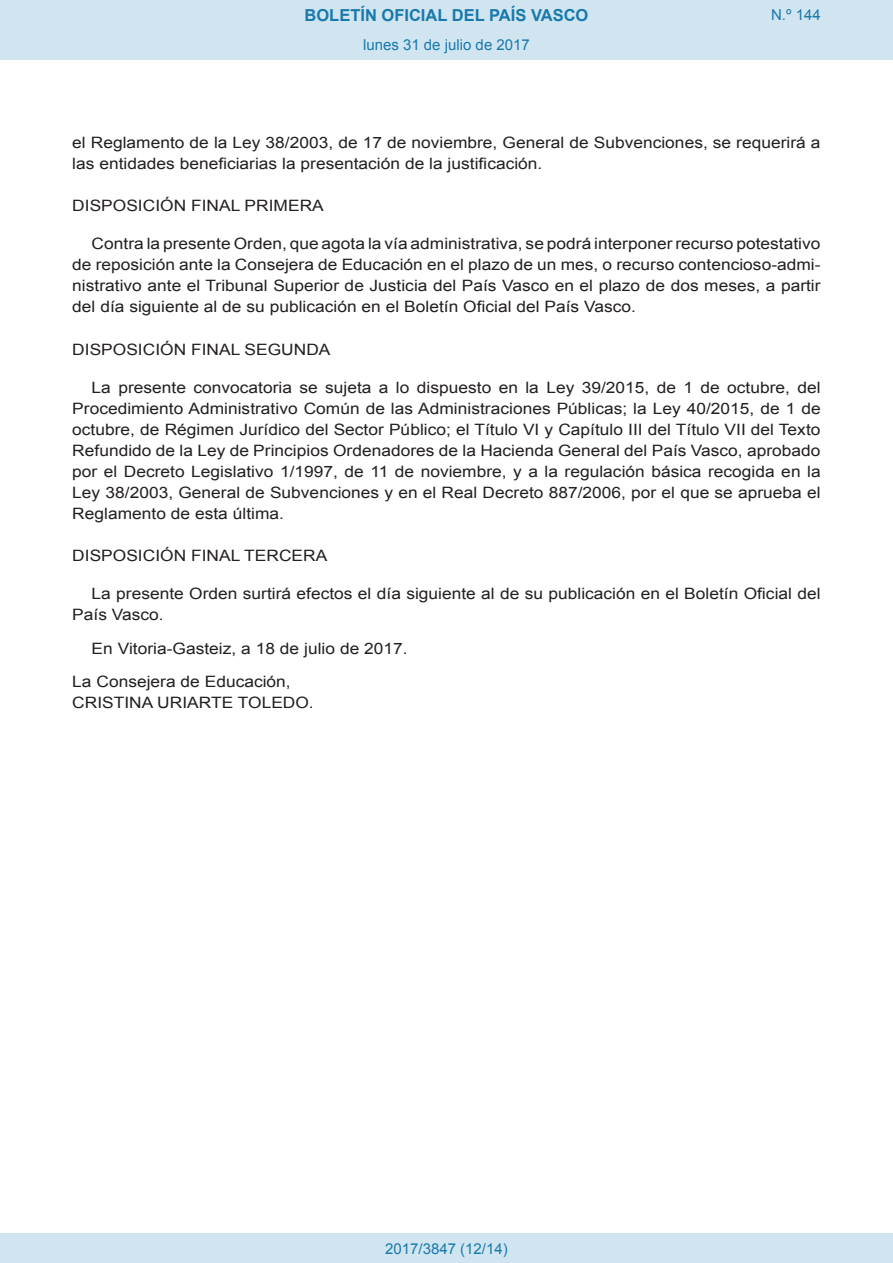
<style>
.page{position:relative;width:893px;height:1263px;background:#fff}
.page>*{position:absolute;margin:0;border:0;box-sizing:border-box;transform-origin:0 0}
.t1{font:700 16.5px "Arial";color:#1879ad}
.BOPVDetalle{font:15.6px/21px "Arial";color:#231f20;scale:1.11 1}
.BOPVDisposicion{font:15.6px "Arial";color:#231f20;scale:1.11 1}
.BOPVFirmaLugFec{font:15.6px "Arial";color:#231f20;scale:1.11 1}
.BOPVFirmaPuesto{font:15.6px "Arial";color:#231f20;scale:1.11 1}
.BOPVFirmaNombre{font:15.6px "Arial";color:#231f20;scale:1.11 1}
.Paginacion_Centro{font:15px "Arial";color:#1879ad}
</style>
<div class="page">
<div style="left:0;top:0;width:893px;height:60px;background:#d0e5f0"></div>
<div style="left:0;top:1233px;width:893px;height:30px;background:#d0e5f0"></div>
<p class="t1" style="left:305px;top:4px;width:285px">BOLETÍN OFICIAL DEL PAÍS VASCO</p>
<p class="Paginacion_Centro" style="left:363px;top:35px;width:168px">lunes 31 de julio de 2017</p>
<p class="Paginacion_Centro" style="left:771px;top:5px;width:51px">N.º 144</p>
<p class="BOPVDetalle" style="left:72px;top:132px;width:676px">el Reglamento de la Ley 38/2003, de 17 de noviembre, General de Subvenciones, se requerirá a las entidades beneficiarias la presentación de la justificación.</p>
<p class="BOPVDisposicion" style="left:72px;top:196px;width:228px">DISPOSICIÓN FINAL PRIMERA</p>
<p class="BOPVDetalle" style="left:72px;top:234px;width:676px;text-align:justify;text-indent:19px">Contra la presente Orden, que agota la vía administrativa, se podrá interponer recurso potestativo de reposición ante la Consejera de Educación en el plazo de un mes, o recurso contencioso-admi&shy;nistrativo ante el Tribunal Superior de Justicia del País Vasco en el plazo de dos meses, a partir del día siguiente al de su publicación en el Boletín Oficial del País Vasco.</p>
<p class="BOPVDisposicion" style="left:72px;top:339px;width:234px">DISPOSICIÓN FINAL SEGUNDA</p>
<p class="BOPVDetalle" style="left:72px;top:377px;width:676px;text-align:justify;text-indent:19px">La presente convocatoria se sujeta a lo dispuesto en la Ley 39/2015, de 1 de octubre, del Procedimiento Administrativo Común de las Administraciones Públicas; la Ley 40/2015, de 1 de octubre, de Régimen Jurídico del Sector Público; el Título VI y Capítulo III del Título VII del Texto Refundido de la Ley de Principios Ordenadores de la Hacienda General del País Vasco, aprobado por el Decreto Legislativo 1/1997, de 11 de noviembre, y a la regulación básica recogida en la Ley 38/2003, General de Subvenciones y en el Real Decreto 887/2006, por el que se aprueba el Reglamento de esta última.</p>
<p class="BOPVDisposicion" style="left:72px;top:545px;width:231px">DISPOSICIÓN FINAL TERCERA</p>
<p class="BOPVDetalle" style="left:72px;top:583px;width:676px;text-indent:19px">La presente Orden surtirá efectos el día siguiente al de su publicación en el Boletín Oficial del<br>País Vasco.</p>
<p class="BOPVFirmaLugFec" style="left:92px;top:638px;width:286px">En Vitoria-Gasteiz, a 18 de julio de 2017.</p>
<p class="BOPVFirmaPuesto" style="left:72px;top:672px;width:198px">La Consejera de Educación,</p>
<p class="BOPVFirmaNombre" style="left:72px;top:693px;width:219px">CRISTINA URIARTE TOLEDO.</p>
<p class="Paginacion_Centro" style="left:385px;top:1238px;width:124px">2017/3847 (12/14)</p>
</div>
